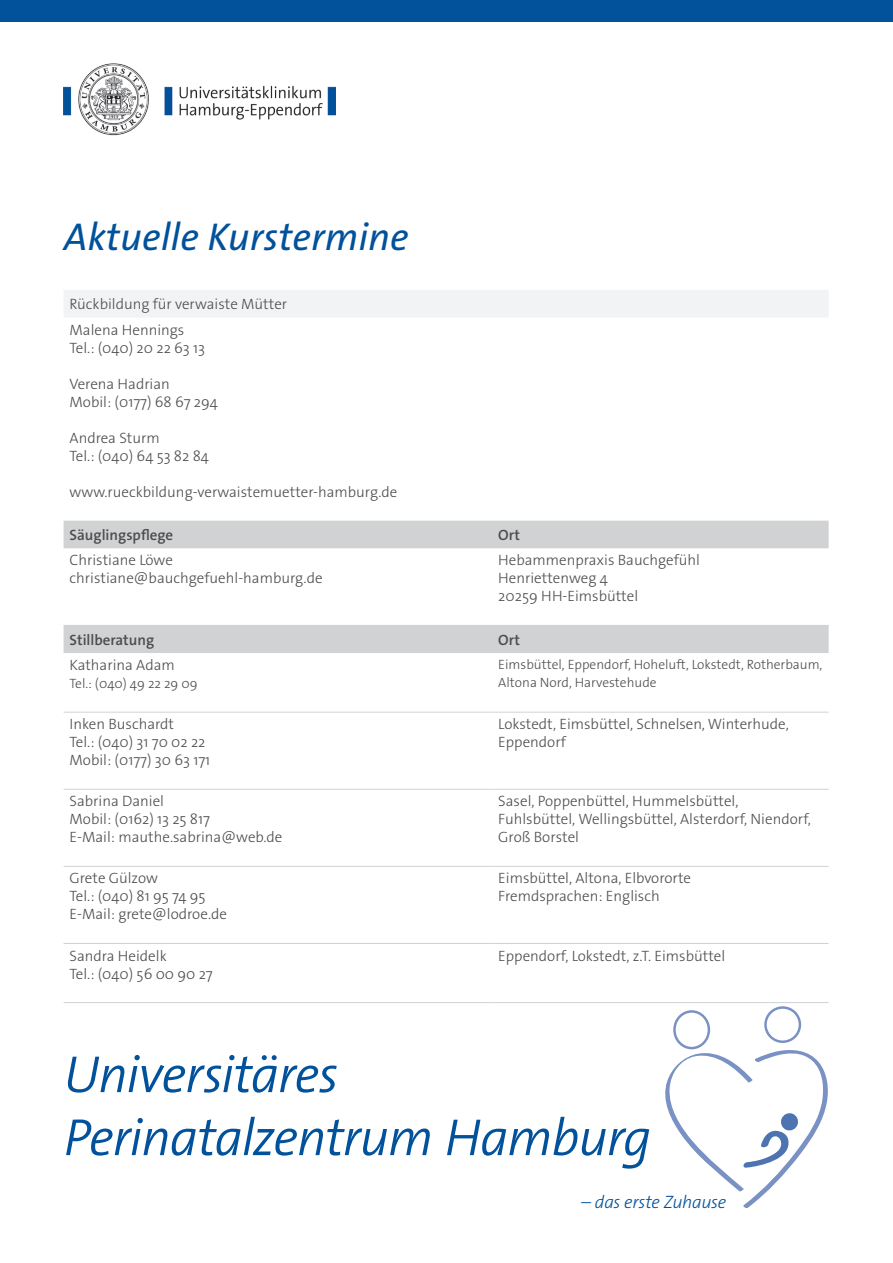
<style>
.page{position:relative;width:893px;height:1263px;background:#fff}
.page>*{position:absolute;margin:0;border:0;box-sizing:border-box;transform-origin:0 0}
.t1{font:italic 300 52.5px/63px "The Sans Os F";letter-spacing:-.025em;color:#01519b}
.t2{font:italic 39px "The Sans Os F";color:#01519b}
.t3{font:italic 300 18px "The Sans Os F";letter-spacing:-.02em;color:#01519b}
.t4{font:300 15px/18px "The Sans Os F";color:#4b4c4d}
.t5{font:600 15px "The Sans Os F";color:#4b4c4d}
.t6{font:300 13.5px/18px "The Sans Os F";color:#4b4c4d}
</style>
<div class="page">
<img style="left:64px;top:64px;width:272px;height:71px">
<div style="left:0;top:0;width:893px;height:21px;background:#01519b"></div>
<div style="left:764px;top:1006px;width:37px;height:37px;border:2px solid #7a91c3;border-radius:50%"></div>
<div style="left:673px;top:1010px;width:37px;height:39px;border:2px solid #7a91c3;border-radius:50%"></div>
<svg style="left:665px;top:1048px;width:163px;height:160px"></svg>
<div style="left:64px;top:290px;width:764px;height:27px;background:#f2f3f4"></div>
<svg style="left:64px;top:521px;width:765px;height:132px"></svg>
<hr style="left:64px;top:712px;width:428px;height:1px;background:#d1d2d4">
<hr style="left:492px;top:712px;width:337px;height:1px;background:#d1d2d4">
<hr style="left:64px;top:943px;width:428px;height:1px;background:#d1d2d4">
<hr style="left:492px;top:943px;width:337px;height:1px;background:#d1d2d4">
<hr style="left:64px;top:1002px;width:428px;height:1px;background:#d1d2d4">
<hr style="left:492px;top:1002px;width:337px;height:1px;background:#d1d2d4">
<hr style="left:64px;top:789px;width:428px;height:1px;background:#d1d2d4">
<hr style="left:492px;top:789px;width:337px;height:1px;background:#d1d2d4">
<hr style="left:64px;top:866px;width:428px;height:1px;background:#d1d2d4">
<hr style="left:492px;top:866px;width:337px;height:1px;background:#d1d2d4">
<hr style="left:64px;top:625px;width:428px;height:1px;background:#d1d2d4">
<hr style="left:492px;top:625px;width:337px;height:1px;background:#d1d2d4">
<h2 class="t2" style="left:64px;top:212px;width:347px">Aktuelle Kurstermine</h2>
<p class="t4" style="left:70px;top:292px;width:219px;line-height:25.3px">Rückbildung für verwaiste Mütter<br>Malena Hennings</p>
<p class="t4" style="left:70px;top:339px;width:137px">Tel.: (040) 20 22 63 13</p>
<p class="t4" style="left:70px;top:375px;width:150px">Verena Hadrian<br>Mobil: (0177) 68 67 294</p>
<p class="t4" style="left:70px;top:429px;width:141px">Andrea Sturm<br>Tel.: (040) 64 53 82 84</p>
<p class="t4" style="left:70px;top:483px;width:329px">www.rueckbildung-verwaistemuetter-hamburg.de</p>
<p class="t5" style="left:70px;top:525px;width:105px">Säuglingspflege</p>
<p class="t5" style="left:498px;top:525px;width:23px">Ort</p>
<p class="t4" style="left:70px;top:551px;width:254px">Christiane Löwe christiane@bauchgefuehl-hamburg.de</p>
<p class="t4" style="left:498px;top:551px;width:203px">Hebammenpraxis Bauchgefühl<br>Henriettenweg 4<br>20259 HH-Eimsbüttel</p>
<p class="t5" style="left:70px;top:630px;width:86px">Stillberatung</p>
<p class="t5" style="left:498px;top:630px;width:23px">Ort</p>
<p class="t4" style="left:70px;top:656px;width:107px">Katharina Adam</p>
<p class="t6" style="left:70px;top:675px;width:129px">Tel.: (040) 49 22 29 09</p>
<p class="t6" style="left:498px;top:655px;width:325px">Eimsbüttel, Eppendorf, Hoheluft, Lokstedt, Rotherbaum,<br>Altona Nord, Harvestehude</p>
<p class="t4" style="left:70px;top:715px;width:142px">Inken Buschardt<br>Tel.: (040) 31 70 02 22<br>Mobil: (0177) 30 63 171</p>
<p class="t4" style="left:498px;top:715px;width:292px">Lokstedt, Eimsbüttel, Schnelsen, Winterhude,<br>Eppendorf</p>
<p class="t4" style="left:70px;top:792px;width:214px">Sabrina Daniel<br>Mobil: (0162) 13 25 817<br>E-Mail: mauthe.sabrina@web.de</p>
<p class="t4" style="left:498px;top:792px;width:314px">Sasel, Poppenbüttel, Hummelsbüttel,<br>Fuhlsbüttel, Wellingsbüttel, Alsterdorf, Niendorf,<br>Groß Borstel</p>
<p class="t4" style="left:70px;top:869px;width:159px">Grete Gülzow<br>Tel.: (040) 81 95 74 95<br>E-Mail: grete@lodroe.de</p>
<p class="t4" style="left:498px;top:869px;width:194px">Eimsbüttel, Altona, Elbvororte<br>Fremdsprachen: Englisch</p>
<p class="t4" style="left:70px;top:947px;width:145px">Sandra Heidelk<br>Tel.: (040) 56 00 90 27</p>
<p class="t4" style="left:498px;top:947px;width:228px">Eppendorf, Lokstedt, z.T. Eimsbüttel</p>
<h1 class="t1" style="left:64px;top:1044px;width:589px">Universitäres<br>Perinatalzentrum Hamburg</h1>
<p class="t3" style="left:581px;top:1191px;width:147px">– das erste Zuhause</p>
</div>
